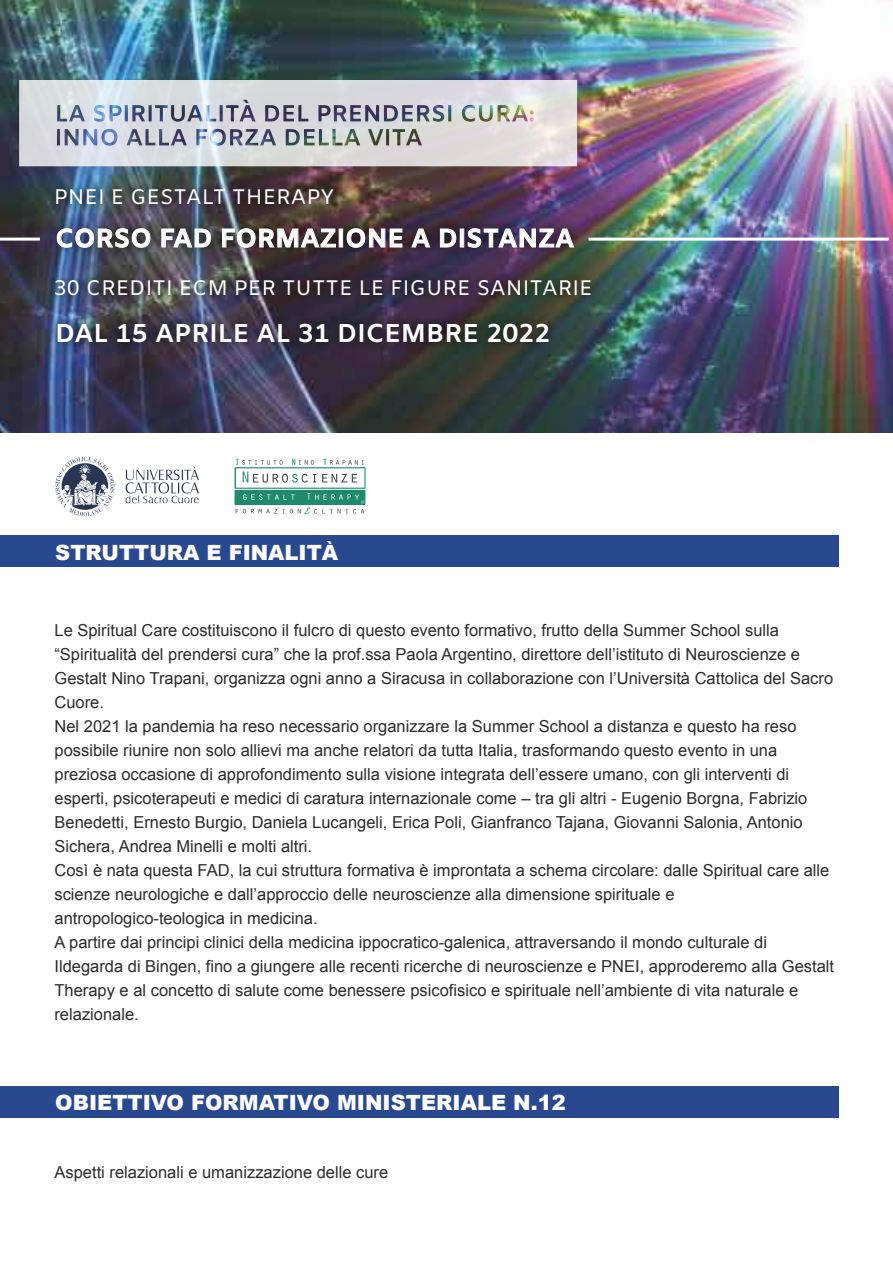
<style>
.page{position:relative;width:893px;height:1263px;background:#fff}
.page>*{position:absolute;margin:0;border:0;box-sizing:border-box;transform-origin:0 0}
.t1{font:700 25.8px "Amiko";color:#fff}
.t2{font:21.15px "Amiko";color:#fff}
.t3{font:900 21px "Arial";color:#fff}
.t4{font:16.5px/24px "Arial";color:#2b2b2a}
</style>
<div class="page">
<div style="left:0;top:535px;width:838px;height:32px;background:#28488f"></div>
<img style="left:0;top:0;width:893px;height:432px">
<svg style="left:55px;top:457px;width:59px;height:59px"></svg>
<svg style="left:126px;top:466px;width:73px;height:37px"></svg>
<div style="left:0;top:1086px;width:838px;height:32px;background:#28488f"></div>
<img style="left:41px;top:173px;width:306px;height:36px">
<img style="left:39px;top:209px;width:559px;height:65px">
<svg style="left:57px;top:228px;width:94px;height:20px;background:#676e7e"></svg>
<svg style="left:161px;top:228px;width:50px;height:20px"></svg>
<svg style="left:222px;top:228px;width:114px;height:20px;background:#6e6564"></svg>
<div style="left:339px;top:229px;width:4px;height:18px;border:1px solid #fff"></div>
<svg style="left:346px;top:228px;width:57px;height:20px"></svg>
<svg style="left:411px;top:228px;width:20px;height:20px"></svg>
<svg style="left:440px;top:228px;width:17px;height:20px"></svg>
<div style="left:460px;top:229px;width:4px;height:18px;border:1px solid #fff"></div>
<svg style="left:467px;top:228px;width:108px;height:20px;background:#685b72"></svg>
<img style="left:40px;top:304px;width:527px;height:64px">
<img style="left:41px;top:264px;width:565px;height:52px">
<hr style="left:588px;top:238px;width:301px;height:3px;background:#fff">
<hr style="left:0;top:238px;width:40px;height:3px;background:#fff">
<svg style="left:19px;top:80px;width:558px;height:86px;background:#cbcdd2"></svg>
<svg style="left:105px;top:132px;width:9px;height:11px"></svg>
<svg style="left:113px;top:108px;width:5px;height:5px"></svg>
<svg style="left:420px;top:108px;width:6px;height:5px"></svg>
<svg style="left:235px;top:459px;width:130px;height:55px"></svg>
<p class="t2" style="left:54px;top:184px;width:282px">PNEI E GESTALT THERAPY</p>
<h1 class="t1" style="left:55px;top:223px;width:521px">CORSO FAD FORMAZIONE A DISTANZA</h1>
<p class="t2" style="left:54px;top:275px;width:541px">30 CREDITI ECM PER TUTTE LE FIGURE SANITARIE</p>
<h1 class="t1" style="left:55px;top:318px;width:497px">DAL 15 APRILE AL 31 DICEMBRE 2022</h1>
<p class="t3" style="left:55px;top:537px;width:284px">STRUTTURA E FINALITÀ</p>
<p class="t4" style="left:54px;top:618px;width:781px">Le Spiritual Care costituiscono il fulcro di questo evento formativo, frutto della Summer School sulla “Spiritualità del prendersi cura” che la prof.ssa Paola Argentino, direttore dell’istituto di Neuroscienze e Gestalt Nino Trapani, organizza ogni anno a Siracusa in collaborazione con l’Università Cattolica del Sacro Cuore.<br>Nel 2021 la pandemia ha reso necessario organizzare la Summer School a distanza e questo ha reso possibile riunire non solo allievi ma anche relatori da tutta Italia, trasformando questo evento in una preziosa occasione di approfondimento sulla visione integrata dell’essere umano, con gli interventi di esperti, psicoterapeuti e medici di caratura internazionale come – tra gli altri - Eugenio Borgna, Fabrizio Benedetti, Ernesto Burgio, Daniela Lucangeli, Erica Poli, Gianfranco Tajana, Giovanni Salonia, Antonio Sichera, Andrea Minelli e molti altri.<br>Così è nata questa FAD, la cui struttura formativa è improntata a schema circolare: dalle Spiritual care alle scienze neurologiche e dall’approccio delle neuroscienze alla dimensione spirituale e antropologico-teologica in medicina.<br>A partire dai principi clinici della medicina ippocratico-galenica, attraversando il mondo culturale di Ildegarda di Bingen, fino a giungere alle recenti ricerche di neuroscienze e PNEI, approderemo alla Gestalt Therapy e al concetto di salute come benessere psicofisico e spirituale nell’ambiente di vita naturale e relazionale.</p>
<p class="t3" style="left:55px;top:1087px;width:512px">OBIETTIVO FORMATIVO MINISTERIALE N.12</p>
<p class="t4" style="left:54px;top:1160px;width:335px">Aspetti relazionali e umanizzazione delle cure</p>
</div>
